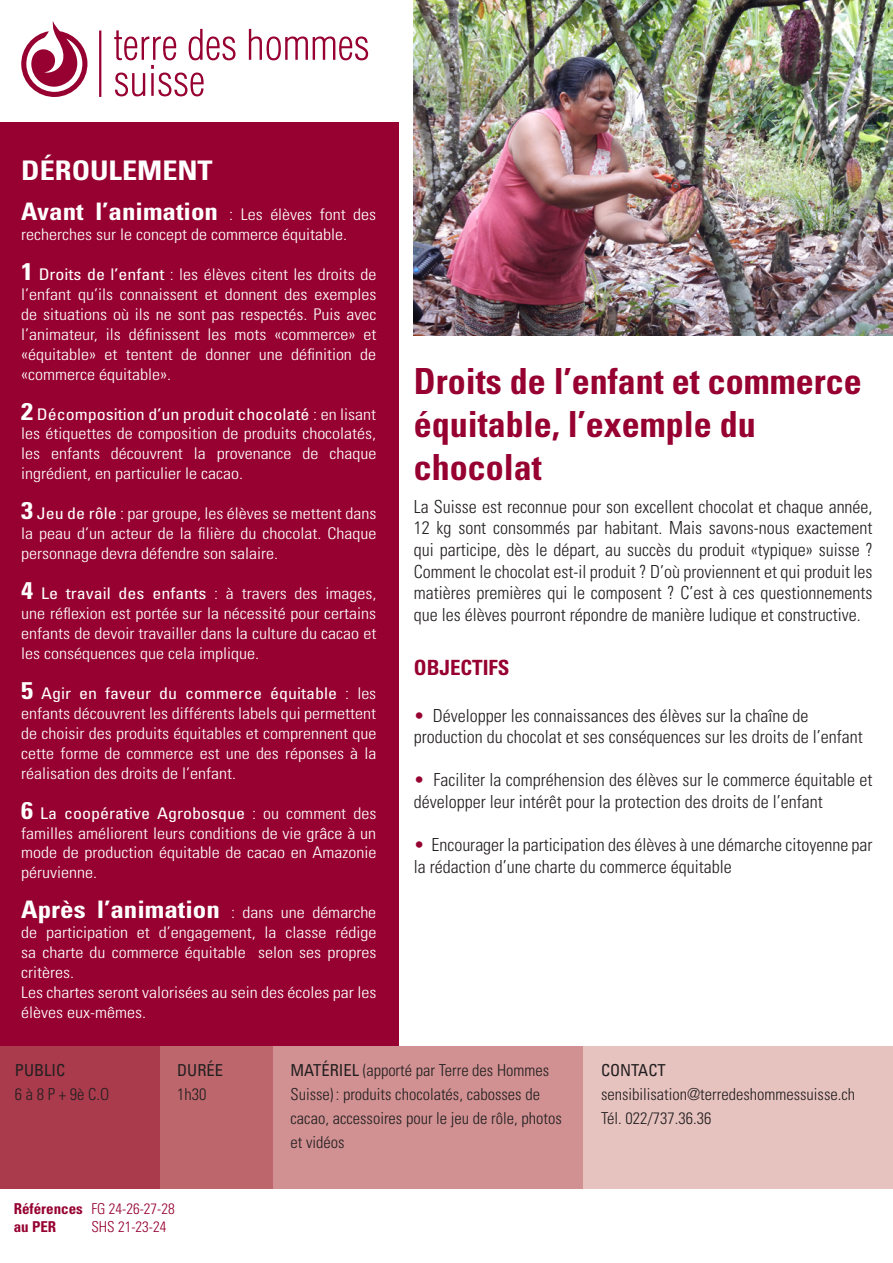
<style>
.page{position:relative;width:893px;height:1263px;background:#fff}
.page>*{position:absolute;margin:0;border:0;box-sizing:border-box;transform-origin:0 0}
.t1{font:700 condensed 36px/43.2px "Univers LT Std";color:#960131}
.t2{font:700 condensed 27px "Univers LT Std";color:#fff;scale:1.12 1}
.t3{font:700 condensed 24.15px "Univers LT Std";color:#fff;scale:1.12 1}
.t4{font:700 condensed 21px "Univers LT Std";color:#960131}
.t5{font:300 condensed 18px/21.6px "Univers LT Std";color:#231f20}
.t6{font:300 condensed 16.5px/24px "Univers LT Std";color:#231f20}
.t7{font:condensed 16.5px "Univers LT Std";color:#231f20}
.t8{font:300 condensed 16.05px/20px "Univers LT Std";color:#fff;text-align:justify;scale:1.12 1}
.t9{font:300 condensed 15px "Univers LT Std";color:#960131}
.t10{font:700 condensed 15px "Univers LT Std";color:#960131}
.s1{font-weight:700;font-size:24.15px}
.s2{font-weight:400}
.s3{font-weight:300;font-size:16.05px}
.s4{color:#960131}
</style>
<div class="page">
<div style="left:0;top:122px;width:398px;height:925px;background:#960131"></div>
<div style="left:0;top:1047px;width:160px;height:142px;background:#a93b4c"></div>
<div style="left:160px;top:1047px;width:129px;height:142px;background:#bd676c"></div>
<div style="left:274px;top:1047px;width:310px;height:142px;background:#d19192"></div>
<div style="left:584px;top:1047px;width:309px;height:142px;background:#e7c3c0"></div>
<svg style="left:249px;top:29px;width:119px;height:31px"></svg>
<svg style="left:114px;top:29px;width:122px;height:67px"></svg>
<svg style="left:21px;top:21px;width:67px;height:76px"></svg>
<hr style="left:99px;top:31px;width:2px;height:66px;background:#960131">
<img style="left:414px;top:0;width:479px;height:336px">
<p class="t2" style="left:21px;top:154px;width:172px">DÉROULEMENT</p>
<p class="t8" style="left:21px;top:204px;width:318px"><span class="s1">Avant l’animation</span> : Les élèves font des recherches sur le concept de commerce équitable.</p>
<p class="t8" style="left:21px;top:264px;width:319px"><span class="s1">1</span> <span class="s2">Droits de l’enfant</span> : les élèves citent les droits de l’enfant qu’ils connaissent et donnent des exemples de situations où ils ne sont pas respectés. Puis avec l’animateur, ils définissent les mots «commerce» et «équitable» et tentent de donner une définition de «commerce équitable».</p>
<p class="t8" style="left:21px;top:404px;width:319px"><span class="s1">2</span> <span class="s2">Décomposition d’un produit chocolaté</span> : en lisant les étiquettes de composition de produits chocolatés, les enfants découvrent la provenance de chaque ingrédient, en particulier le cacao.</p>
<p class="t8" style="left:21px;top:504px;width:319px"><span class="s1">3</span> <span class="s2">Jeu de rôle</span> : par groupe, les élèves se mettent dans la peau d’un acteur de la filière du chocolat. Chaque personnage devra défendre son salaire.</p>
<p class="t8" style="left:21px;top:583px;width:319px"><span class="s1">4</span> <span class="s2">Le travail des enfants</span> : à travers des images, une réflexion est portée sur la nécessité pour certains enfants de devoir travailler dans la culture du cacao et les conséquences que cela implique.</p>
<p class="t8" style="left:21px;top:683px;width:319px"><span class="s1">5</span> <span class="s2">Agir en faveur du commerce équitable</span> : les enfants découvrent les différents labels qui permettent de choisir des produits équitables et comprennent que cette forme de commerce est une des réponses à la réalisation des droits de l’enfant.</p>
<p class="t8" style="left:21px;top:803px;width:319px"><span class="s1">6</span> <span class="s2">La coopérative Agrobosque</span> : ou comment des familles améliorent leurs conditions de vie grâce à un mode de production équitable de cacao en Amazonie péruvienne.</p>
<p class="t3" style="left:21px;top:895px;width:318px">Après l’animation <span class="s3">: dans une démarche</span></p>
<p class="t8" style="left:21px;top:923px;width:319px">de participation et d’engagement, la classe rédige sa charte du commerce équitable selon ses propres critères.</p>
<p class="t8" style="left:21px;top:982px;width:319px">Les chartes seront valorisées au sein des écoles par les élèves eux-mêmes.</p>
<p class="t1" style="left:414px;top:359px;width:449px">Droits de l’enfant et commerce équitable, l’exemple du chocolat</p>
<p class="t5" style="left:414px;top:496px;width:460px;text-align:justify">La Suisse est reconnue pour son excellent chocolat et chaque année, 12 kg sont consommés par habitant. Mais savons-nous exactement qui participe, dès le départ, au succès du produit «typique» suisse ?<br>Comment le chocolat est-il produit ? D’où proviennent et qui produit les matières premières qui le composent ? C’est à ces questionnements que les élèves pourront répondre de manière ludique et constructive.</p>
<p class="t4" style="left:414px;top:654px;width:97px">OBJECTIFS</p>
<p class="t5" style="left:414px;top:704px;width:450px"><span class="s4">•</span> Développer les connaissances des élèves sur la chaîne de production du chocolat et ses conséquences sur les droits de l’enfant</p>
<p class="t5" style="left:414px;top:769px;width:460px"><span class="s4">•</span> Faciliter la compréhension des élèves sur le commerce équitable et développer leur intérêt pour la protection des droits de l’enfant</p>
<p class="t5" style="left:414px;top:834px;width:460px"><span class="s4">•</span> Encourager la participation des élèves à une démarche citoyenne par la rédaction d’une charte du commerce équitable</p>
<p class="t7" style="left:15px;top:1059px;width:52px">PUBLIC</p>
<p class="t6" style="left:15px;top:1082px;width:96px">6 à 8 P + 9è C.O</p>
<p class="t7" style="left:177px;top:1059px;width:47px">DURÉE</p>
<p class="t6" style="left:177px;top:1082px;width:31px">1h30</p>
<p class="t10" style="left:14px;top:1200px;width:71px">Références</p>
<p class="t10" style="left:14px;top:1218px;width:44px">au PER</p>
<p class="t9" style="left:91px;top:1200px;width:85px">FG 24-26-27-28</p>
<p class="t9" style="left:91px;top:1218px;width:76px">SHS 21-23-24</p>
<p class="t6" style="left:291px;top:1058px;width:273px"><span class="s2">MATÉRIEL</span> (apporté par Terre des Hommes Suisse) : produits chocolatés, cabosses de cacao, accessoires pour le jeu de rôle, photos et vidéos</p>
<p class="t7" style="left:601px;top:1059px;width:66px">CONTACT</p>
<p class="t6" style="left:601px;top:1082px;width:256px">sensibilisation@terredeshommessuisse.ch</p>
<p class="t6" style="left:601px;top:1106px;width:112px">Tél. 022/737.36.36</p>
</div>
